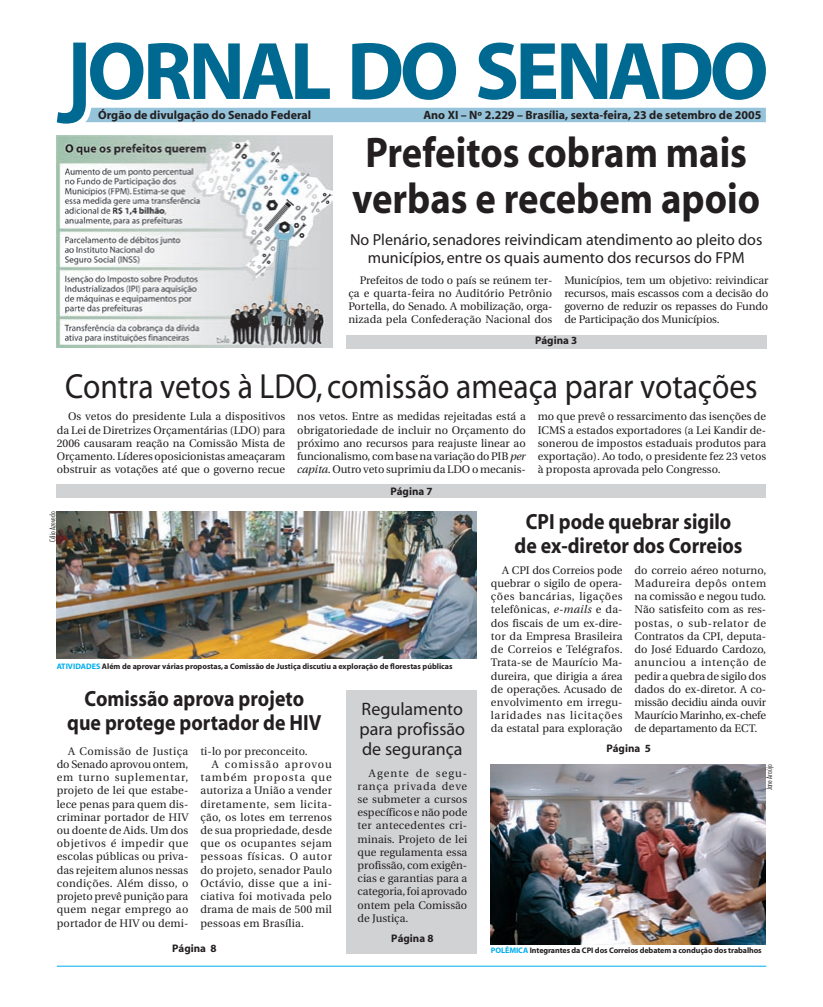
<style>
.page{position:relative;width:823px;height:1007px;background:#fff}
.page>*{position:absolute;margin:0;border:0;box-sizing:border-box;transform-origin:0 0}
.t1{font:700 43px/46px "Myriad";color:#231f20;text-align:center;scale:.9 1}
.t2{font:35px "Myriad";color:#231f20;scale:.9 1}
.t3{font:700 22px/24px "Myriad";color:#231f20;text-align:center;scale:.9 1}
.t4{font:18px/20px "Myriad";color:#231f20;text-align:justify}
.t5{font:16px/18px "Myriad";color:#231f20;text-align:center}
.t6{font:700 12px "Myriad";color:#231f20}
.t7{font:11px/13.2px "Utopia";color:#231f20;text-align:justify}
.t8{font:11px "Utopia";letter-spacing:.02em;color:#231f20}
.t9{font:700 11px "Myriad";color:#231f20}
.t10{font:11px "Utopia";letter-spacing:.09em;color:#231f20}
.t11{font:11px "Utopia";letter-spacing:.045em;color:#231f20}
.t12{font:11px "Utopia";letter-spacing:.05em;color:#231f20}
.t13{font:11px "Utopia";letter-spacing:.035em;color:#231f20}
.t14{font:11px "Utopia";letter-spacing:.04em;color:#231f20}
.t15{font:700 8px "Myriad";color:#231f20}
.t16{font:300 condensed 8px "Futura BT";color:#231f20}
.s1{font-style:italic}
.s2{color:#00aeef}
</style>
<div class="page">
<svg style="left:57px;top:43px;width:708px;height:80px"></svg>
<hr style="left:57px;top:965px;width:708px;height:1px;background:#00aeef">
<img style="left:56px;top:135px;width:276px;height:212px">
<div style="left:346px;top:335px;width:419px;height:13px;background:#d1d2d4"></div>
<div style="left:57px;top:484px;width:708px;height:13px;background:#d1d2d4"></div>
<img style="left:490px;top:764px;width:275px;height:180px">
<img style="left:57px;top:512px;width:419px;height:146px">
<div style="left:346px;top:690px;width:130px;height:263px;background:#d1d2d4"></div>
<p class="t6" style="left:98px;top:108px;width:214px">Órgão de divulgação do Senado Federal</p>
<p class="t6" style="left:423px;top:108px;width:339px">Ano XI – Nº 2.229 – Brasília, sexta-feira, 23 de setembro de 2005</p>
<h1 class="t1" style="left:352px;top:131px;width:454px">Prefeitos cobram mais verbas e recebem apoio</h1>
<h3 class="t5" style="left:350px;top:231px;width:413px">No Plenário, senadores reivindicam atendimento ao pleito dos municípios, entre os quais aumento dos recursos do FPM</h3>
<p class="t7" style="left:348px;top:273px;width:205px;text-indent:11px">Prefeitos de todo o país se reúnem ter&shy;ça e quarta-feira no Auditório Petrônio Portella, do Senado. A mobilização, orga&shy;nizada pela Confederação Nacional dos</p>
<p class="t7" style="left:564px;top:273px;width:205px">Municípios, tem um objetivo: reivindicar recursos, mais escassos com a decisão do governo de reduzir os repasses do Fundo de Participação dos Municípios.</p>
<p class="t9" style="left:534px;top:335px;width:44px">Página 3</p>
<h2 class="t2" style="left:65px;top:369px;width:770px">Contra vetos à LDO, comissão ameaça parar votações</h2>
<p class="t7" style="left:57px;top:410px;width:230px;text-indent:11px">Os vetos do presidente Lula a dispositivos da Lei de Diretrizes Orçamentárias (LDO) para 2006 causaram reação na Comissão Mista de Orçamento. Líderes oposicionistas ameaçaram obstruir as votações até que o governo recue</p>
<p class="t7" style="left:297px;top:410px;width:230px">nos vetos. Entre as medidas rejeitadas está a obrigatoriedade de incluir no Orçamento do próximo ano recursos para reajuste linear ao funcionalismo, com base na variação do PIB <span class="s1">per capita</span>. Outro veto suprimiu da LDO o mecanis-</p>
<p class="t7" style="left:537px;top:410px;width:230px">mo que prevê o ressarcimento das isenções de ICMS a estados exportadores (a Lei Kandir de&shy;sonerou de impostos estaduais produtos para exportação). Ao todo, o presidente fez 23 vetos à proposta aprovada pelo Congresso.</p>
<p class="t9" style="left:390px;top:485px;width:44px">Página 7</p>
<p class="t16" style="left:48px;top:542px;width:32px;rotate:-90deg">Célio Azevedo</p>
<p class="t15" style="left:57px;top:661px;width:397px"><span class="s2">ATIVIDADES</span> Além de aprovar várias propostas, a Comissão de Justiça discutiu a exploração de florestas públicas</p>
<h3 class="t3" style="left:67px;top:687px;width:284px">Comissão aprova projeto que protege portador de HIV</h3>
<p class="t7" style="left:57px;top:744px;width:133px;text-indent:11px">A Comissão de Justiça do Senado aprovou ontem, em turno suplementar, projeto de lei que estabe&shy;lece penas para quem dis&shy;criminar portador de HIV ou doente de Aids. Um dos objetivos é impedir que escolas públicas ou priva&shy;das rejeitem alunos nessas condições. Além disso, o projeto prevê punição para quem negar emprego ao portador de HIV ou demi-</p>
<p class="t7" style="left:200px;top:744px;width:109px">ti-lo por preconceito.</p>
<h3 class="t4" style="left:359px;top:699px;width:107px">Regulamento para profissão de segurança</h3>
<p class="t7" style="left:357px;top:766px;width:111px;text-indent:11px">Agente de segu&shy;rança privada deve se submeter a cursos específicos e não pode ter antecedentes cri&shy;minais. Projeto de lei que regulamenta essa profissão, com exigên&shy;cias e garantias para a categoria, foi aprovado ontem pela Comissão de Justiça.</p>
<p class="t9" style="left:391px;top:932px;width:44px">Página 8</p>
<p class="t10" style="left:212px;top:758px;width:122px">A comissão aprovou</p>
<p class="t10" style="left:200px;top:771px;width:133px">também proposta que</p>
<p class="t8" style="left:200px;top:784px;width:133px">autoriza a União a vender</p>
<p class="t11" style="left:200px;top:797px;width:133px">diretamente, sem licita-</p>
<p class="t8" style="left:200px;top:810px;width:133px">ção, os lotes em terrenos</p>
<p class="t7" style="left:200px;top:823px;width:133px">de sua propriedade, desde</p>
<p class="t14" style="left:200px;top:837px;width:133px">que os ocupantes sejam</p>
<p class="t12" style="left:200px;top:850px;width:133px">pessoas físicas. O autor</p>
<p class="t8" style="left:200px;top:863px;width:133px">do projeto, senador Paulo</p>
<p class="t13" style="left:200px;top:876px;width:133px">Octávio, disse que a ini-</p>
<p class="t8" style="left:200px;top:890px;width:133px">ciativa foi motivada pelo</p>
<p class="t8" style="left:200px;top:903px;width:133px">drama de mais de 500 mil</p>
<p class="t8" style="left:200px;top:916px;width:105px">pessoas em Brasília.</p>
<p class="t9" style="left:172px;top:942px;width:46px">Página 8</p>
<h3 class="t3" style="left:514px;top:510px;width:255px">CPI pode quebrar sigilo de ex-diretor dos Correios</h3>
<p class="t7" style="left:490px;top:563px;width:133px;text-indent:11px">A CPI dos Correios pode quebrar o sigilo de opera&shy;ções bancárias, ligações telefônicas, <span class="s1">e-mails</span> e da&shy;dos fiscais de um ex-dire&shy;tor da Empresa Brasileira de Correios e Telégrafos.<br>Trata-se de Maurício Ma&shy;dureira, que dirigia a área de operações. Acusado de envolvimento em irregu&shy;laridades nas licitações da estatal para exploração</p>
<p class="t7" style="left:634px;top:563px;width:133px">do correio aéreo noturno, Madureira depôs ontem na comissão e negou tudo.<br>Não satisfeito com as res&shy;postas, o sub-relator de Contratos da CPI, deputa&shy;do José Eduardo Cardozo, anunciou a intenção de pedir a quebra de sigilo dos dados do ex-diretor. A co&shy;missão decidiu ainda ouvir Maurício Marinho, ex-chefe de departamento da ECT.</p>
<p class="t9" style="left:606px;top:743px;width:46px">Página 5</p>
<p class="t16" style="left:764px;top:790px;width:28px;rotate:-90deg">Jane Araújo</p>
<p class="t15" style="left:490px;top:945px;width:272px"><span class="s2">POLÊMICA</span> Integrantes da CPI dos Correios debatem a condução dos trabalhos</p>
</div>
